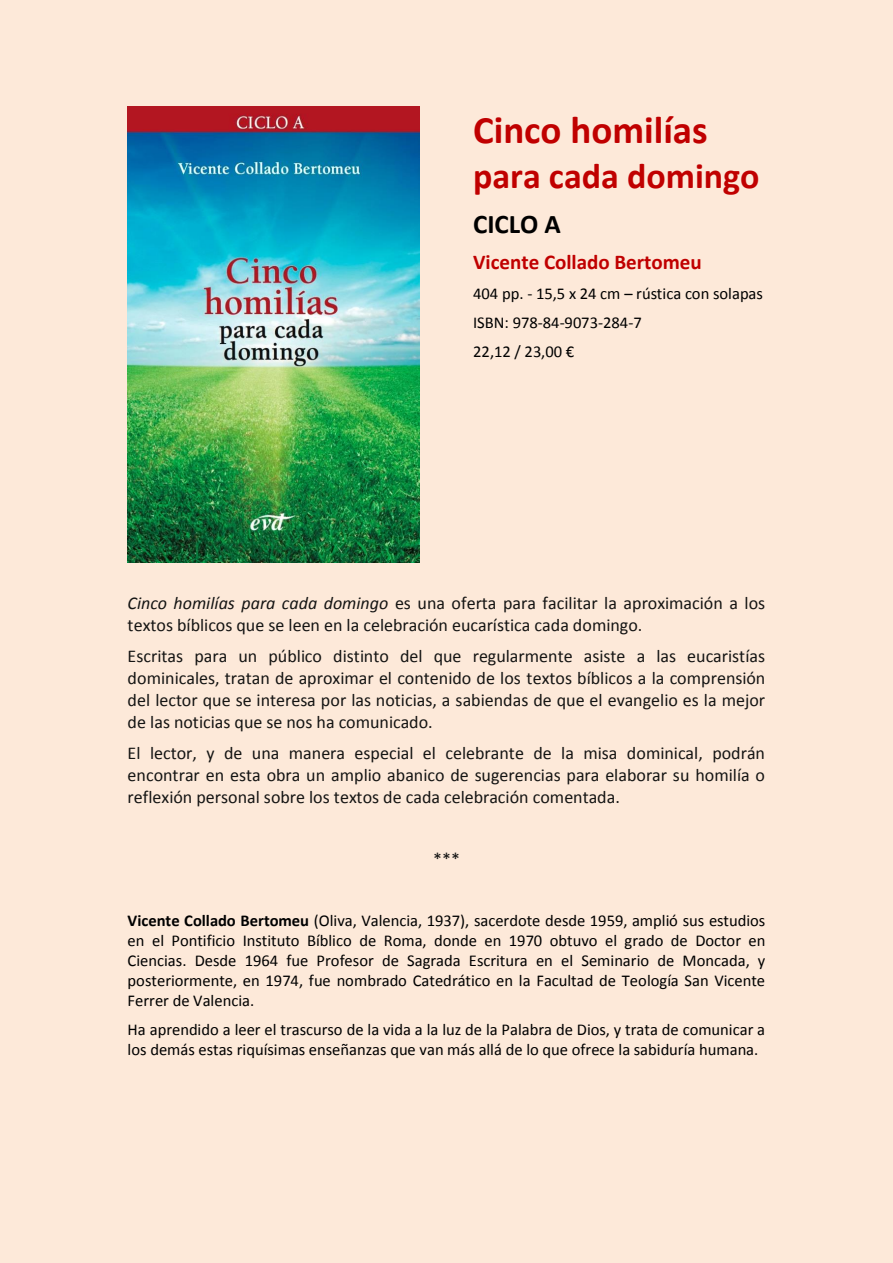
<style>
.page{position:relative;width:893px;height:1263px;background:#fde9d9}
.page>*{position:absolute;margin:0;border:0;box-sizing:border-box;transform-origin:0 0}
.t1{font:700 39px "Calibri";color:#c00000}
.t2{font:700 36px "Calibri";color:#c00000}
.t3{font:700 27px "Calibri";color:#000}
.t4{font:700 21px "Calibri";color:#c00000}
.t5{font:18px/21.9px "Calibri";color:#141413;text-align:justify}
.t6{font:16.5px/20.1px "Calibri";color:#000;text-align:justify}
.s1{font-style:italic}
.s2{font-weight:700}
</style>
<div class="page">
<img style="left:128px;top:106px;width:292px;height:457px">
<p class="t1" style="left:473px;top:114px;width:236px">Cinco homilías</p>
<p class="t2" style="left:473px;top:161px;width:288px">para cada domingo</p>
<p class="t3" style="left:473px;top:212px;width:89px">CICLO A</p>
<p class="t4" style="left:473px;top:253px;width:230px">Vicente Collado Bertomeu</p>
<p class="t6" style="left:473px;top:285px;width:291px">404 pp. - 15,5 x 24 cm – rústica con solapas</p>
<p class="t6" style="left:473px;top:314px;width:170px">ISBN: 978-84-9073-284-7</p>
<p class="t6" style="left:473px;top:343px;width:103px">22,12 / 23,00 €</p>
<p class="t5" style="left:128px;top:594px;width:639px"><span class="s1">Cinco homilías para cada domingo</span> es una oferta para facilitar la aproximación a los textos bíblicos que se leen en la celebración eucarística cada domingo.</p>
<p class="t5" style="left:128px;top:647px;width:639px">Escritas para un público distinto del que regularmente asiste a las eucaristías dominicales, tratan de aproximar el contenido de los textos bíblicos a la comprensión del lector que se interesa por las noticias, a sabiendas de que el evangelio es la mejor de las noticias que se nos ha comunicado.</p>
<p class="t5" style="left:128px;top:744px;width:639px">El lector, y de una manera especial el celebrante de la misa dominical, podrán encontrar en esta obra un amplio abanico de sugerencias para elaborar su homilía o reflexión personal sobre los textos de cada celebración comentada.</p>
<p class="t5" style="left:433px;top:850px;width:28px">***</p>
<p class="t6" style="left:128px;top:911px;width:639px"><span class="s2">Vicente Collado Bertomeu</span> (Oliva, Valencia, 1937), sacerdote desde 1959, amplió sus estudios en el Pontificio Instituto Bíblico de Roma, donde en 1970 obtuvo el grado de Doctor en Ciencias. Desde 1964 fue Profesor de Sagrada Escritura en el Seminario de Moncada, y posteriormente, en 1974, fue nombrado Catedrático en la Facultad de Teología San Vicente Ferrer de Valencia.</p>
<p class="t6" style="left:128px;top:1021px;width:639px">Ha aprendido a leer el trascurso de la vida a la luz de la Palabra de Dios, y trata de comunicar a los demás estas riquísimas enseñanzas que van más allá de lo que ofrece la sabiduría humana.</p>
</div>
